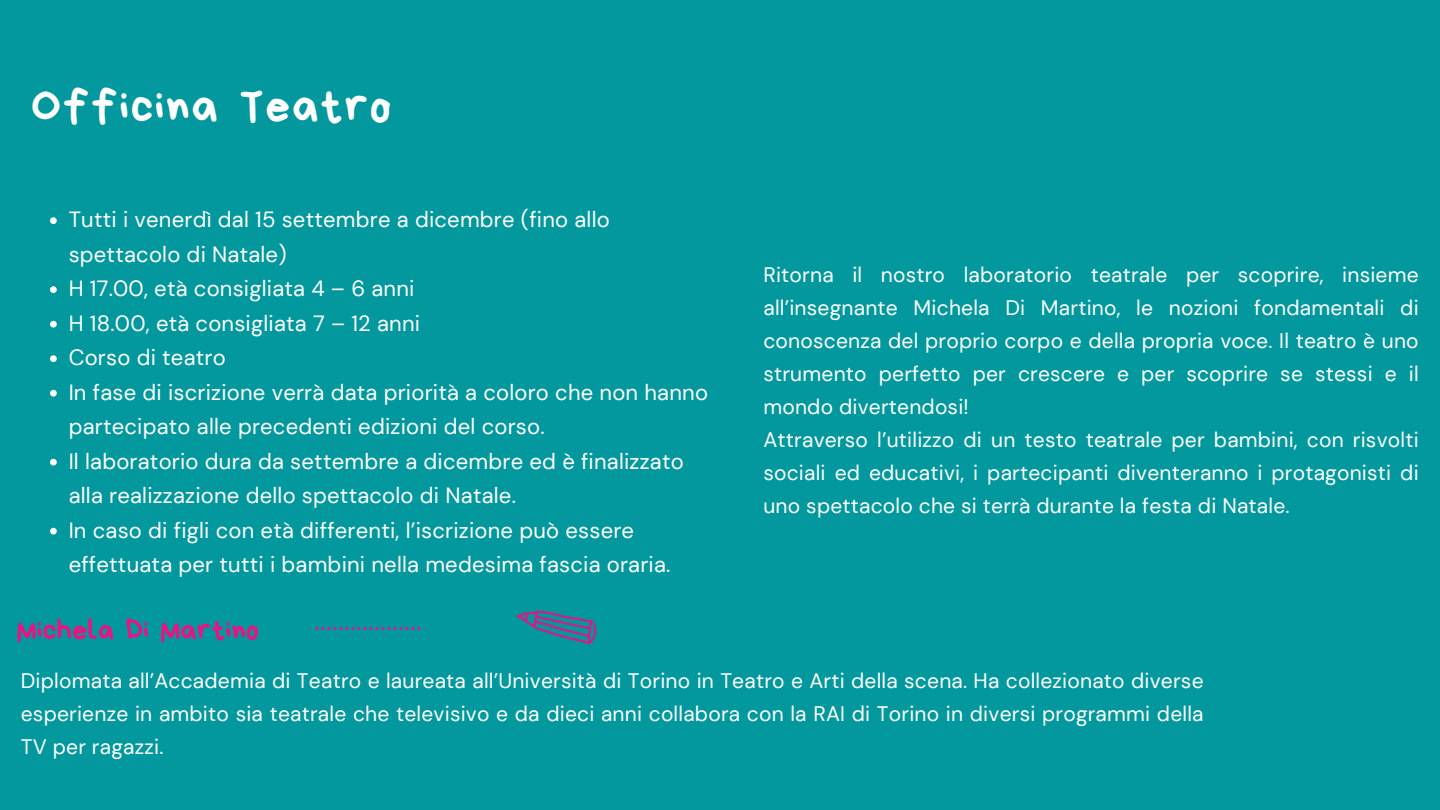
<style>
.page{position:relative;width:1440px;height:810px;background:#03989e}
.page>*{position:absolute;margin:0;border:0;box-sizing:border-box;transform-origin:0 0}
.t1{font:49px "Bryndan Write";letter-spacing:.035em;color:#fff}
.t2{font:29.5px "Bryndan Write";letter-spacing:.01em;color:#ed1182}
.t3{font:22px/34.5px "DM Sans";letter-spacing:.01em;color:#fff}
.t4{font:21px/33px "DM Sans";letter-spacing:.01em;color:#fff;text-align:justify}
</style>
<div class="page">
<svg style="left:50px;top:217px;width:7px;height:7px"></svg>
<svg style="left:50px;top:286px;width:7px;height:7px"></svg>
<svg style="left:50px;top:321px;width:7px;height:7px"></svg>
<svg style="left:50px;top:355px;width:7px;height:7px"></svg>
<svg style="left:50px;top:390px;width:7px;height:7px"></svg>
<svg style="left:50px;top:459px;width:7px;height:7px"></svg>
<svg style="left:50px;top:528px;width:7px;height:7px"></svg>
<svg style="left:315px;top:627px;width:105px;height:3px"></svg>
<img style="left:516px;top:610px;width:81px;height:35px">
<p class="t1" style="left:31px;top:82px;width:362px">Officina Teatro</p>
<p class="t3" style="left:69px;top:202px;width:543px">Tutti i venerdì dal 15 settembre a dicembre (fino allo spettacolo di Natale)</p>
<p class="t3" style="left:69px;top:271px;width:347px">H 17.00, età consigliata 4 – 6 anni</p>
<p class="t3" style="left:69px;top:306px;width:353px">H 18.00, età consigliata 7 – 12 anni</p>
<p class="t3" style="left:69px;top:340px;width:159px">Corso di teatro</p>
<p class="t3" style="left:69px;top:375px;width:641px">In fase di iscrizione verrà data priorità a coloro che non hanno partecipato alle precedenti edizioni del corso.</p>
<p class="t3" style="left:69px;top:444px;width:617px">Il laboratorio dura da settembre a dicembre ed è finalizzato alla realizzazione dello spettacolo di Natale.</p>
<p class="t3" style="left:69px;top:513px;width:603px">In caso di figli con età differenti, l’iscrizione può essere effettuata per tutti i bambini nella medesima fascia oraria.</p>
<p class="t2" style="left:17px;top:615px;width:244px">Michela Di Martino</p>
<p class="t4" style="left:763px;top:258px;width:657px">Ritorna il nostro laboratorio teatrale per scoprire, insieme all’insegnante Michela Di Martino, le nozioni fondamentali di conoscenza del proprio corpo e della propria voce. Il teatro è uno strumento perfetto per crescere e per scoprire se stessi e il mondo divertendosi!</p>
<p class="t4" style="left:763px;top:423px;width:657px">Attraverso l’utilizzo di un testo teatrale per bambini, con risvolti sociali ed educativi, i partecipanti diventeranno i protagonisti di uno spettacolo che si terrà durante la festa di Natale.</p>
<p class="t4" style="left:21px;top:664px;width:1184px">Diplomata all’Accademia di Teatro e laureata all’Università di Torino in Teatro e Arti della scena. Ha collezionato diverse esperienze in ambito sia teatrale che televisivo e da dieci anni collabora con la RAI di Torino in diversi programmi della TV per ragazzi.</p>
</div>
